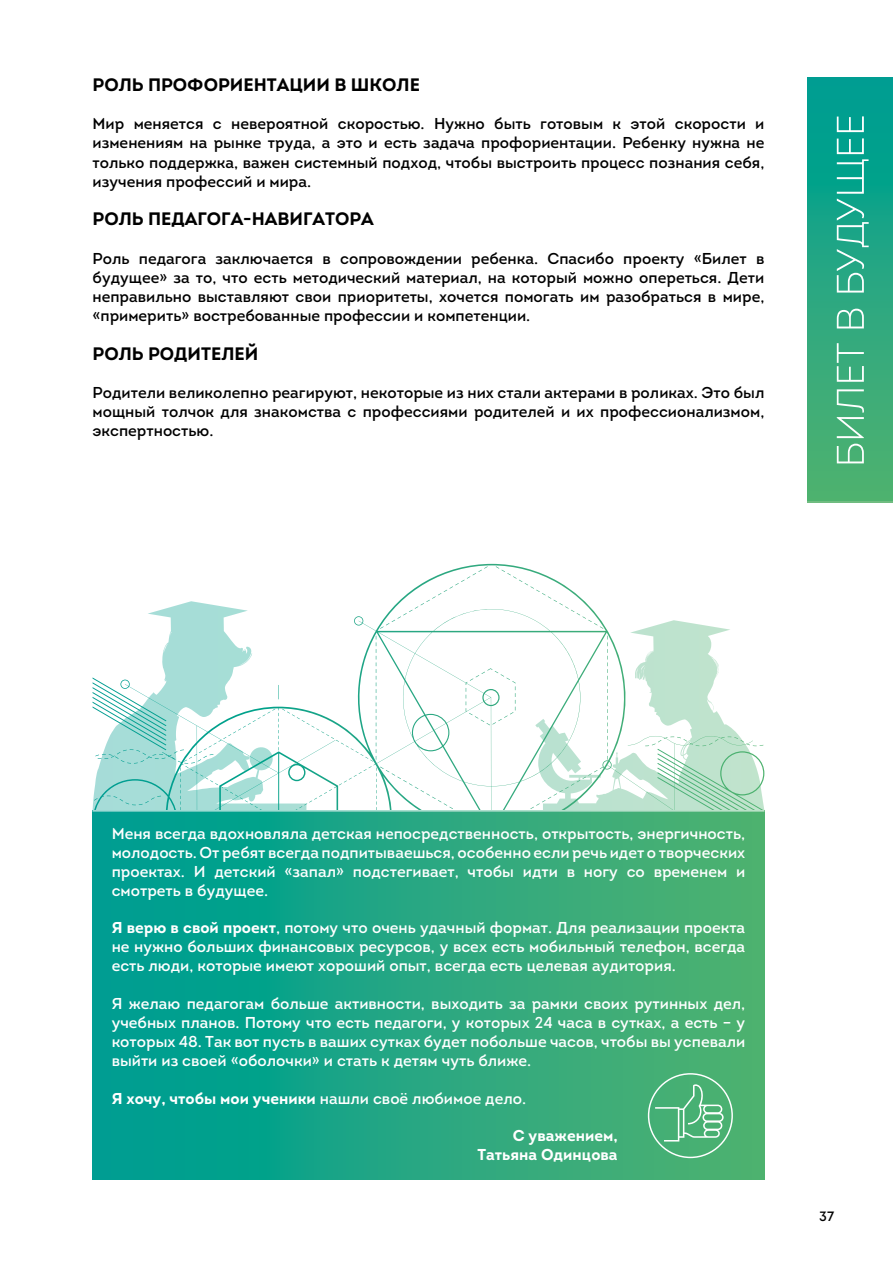
<style>
.page{position:relative;width:893px;height:1263px;background:#fff}
.page>*{position:absolute;margin:0;border:0;box-sizing:border-box;transform-origin:0 0}
.t1{font:700 18px "Intro";color:#000}
.t2{font:15.75px/18.9px "Intro";color:#fff;text-align:justify}
.t3{font:15.75px/19.2px "Intro";color:#000;text-align:justify}
.t4{font:700 15.75px/18.9px "Intro";color:#fff;text-align:right}
.t5{font:13.5px "Intro";color:#000}
.s1{font-weight:700}
.s2{font-weight:400}
</style>
<div class="page">
<div style="left:808px;top:77px;width:85px;height:425px;background:linear-gradient(to bottom,#009d93,#55b270)"></div>
<svg style="left:837px;top:343px;width:27px;height:120px;background:#63bc91"></svg>
<svg style="left:837px;top:309px;width:27px;height:19px"></svg>
<svg style="left:837px;top:116px;width:32px;height:177px;background:#39b39d"></svg>
<svg style="left:426px;top:566px;width:62px;height:15px"></svg>
<svg style="left:496px;top:566px;width:61px;height:15px"></svg>
<svg style="left:93px;top:581px;width:671px;height:229px"></svg>
<svg style="left:630px;top:620px;width:133px;height:170px"></svg>
<div style="left:93px;top:811px;width:671px;height:368px;background:linear-gradient(to right,#009d93,#54b26f)"></div>
<svg style="left:648px;top:1073px;width:85px;height:85px;background:#5eb984"></svg>
<p class="t1" style="left:93px;top:73px;width:329px">РОЛЬ ПРОФОРИЕНТАЦИИ В ШКОЛЕ</p>
<p class="t3" style="left:93px;top:114px;width:673px">Мир меняется с невероятной скоростью. Нужно быть готовым к этой скорости и изменениям на рынке труда, а это и есть задача профориентации. Ребенку нужна не только поддержка, важен системный подход, чтобы выстроить процесс познания себя, изучения профессий и мира.</p>
<p class="t1" style="left:93px;top:207px;width:283px">РОЛЬ ПЕДАГОГА-НАВИГАТОРА</p>
<p class="t3" style="left:93px;top:248px;width:673px">Роль педагога заключается в сопровождении ребенка. Спасибо проекту «Билет в будущее» за то, что есть методический материал, на который можно опереться. Дети неправильно выставляют свои приоритеты, хочется помогать им разобраться в мире, «примерить» востребованные профессии и компетенции.</p>
<p class="t1" style="left:93px;top:342px;width:167px">РОЛЬ РОДИТЕЛЕЙ</p>
<p class="t3" style="left:93px;top:383px;width:673px">Родители великолепно реагируют, некоторые из них стали актерами в роликах. Это был мощный толчок для знакомства с профессиями родителей и их профессионализмом, экспертностью.</p>
<p class="t2" style="left:112px;top:824px;width:635px">Меня всегда вдохновляла детская непосредственность, открытость, энергичность, молодость. От ребят всегда подпитываешься, особенно если речь идет о творческих проектах. И детский «запал» подстегивает, чтобы идти в ногу со временем и смотреть в будущее.</p>
<p class="t2" style="left:112px;top:918px;width:635px"><span class="s1">Я верю в свой проект</span>, потому что очень удачный формат. Для реализации проекта не нужно больших финансовых ресурсов, у всех есть мобильный телефон, всегда есть люди, которые имеют хороший опыт, всегда есть целевая аудитория.</p>
<p class="t2" style="left:112px;top:994px;width:635px">Я желаю педагогам больше активности, выходить за рамки своих рутинных дел, учебных планов. Потому что есть педагоги, у которых 24 часа в сутках, а есть – у которых 48. Так вот пусть в ваших сутках будет побольше часов, чтобы вы успевали выйти из своей «оболочки» и стать к детям чуть ближе.</p>
<p class="t4" style="left:112px;top:1088px;width:416px">Я хочу, чтобы мои ученики <span class="s2">нашли своё любимое дело.</span></p>
<p class="t4" style="left:477px;top:1126px;width:142px">С уважением,<br>Татьяна Одинцова</p>
<p class="t5" style="left:819px;top:1208px;width:16px">37</p>
</div>
